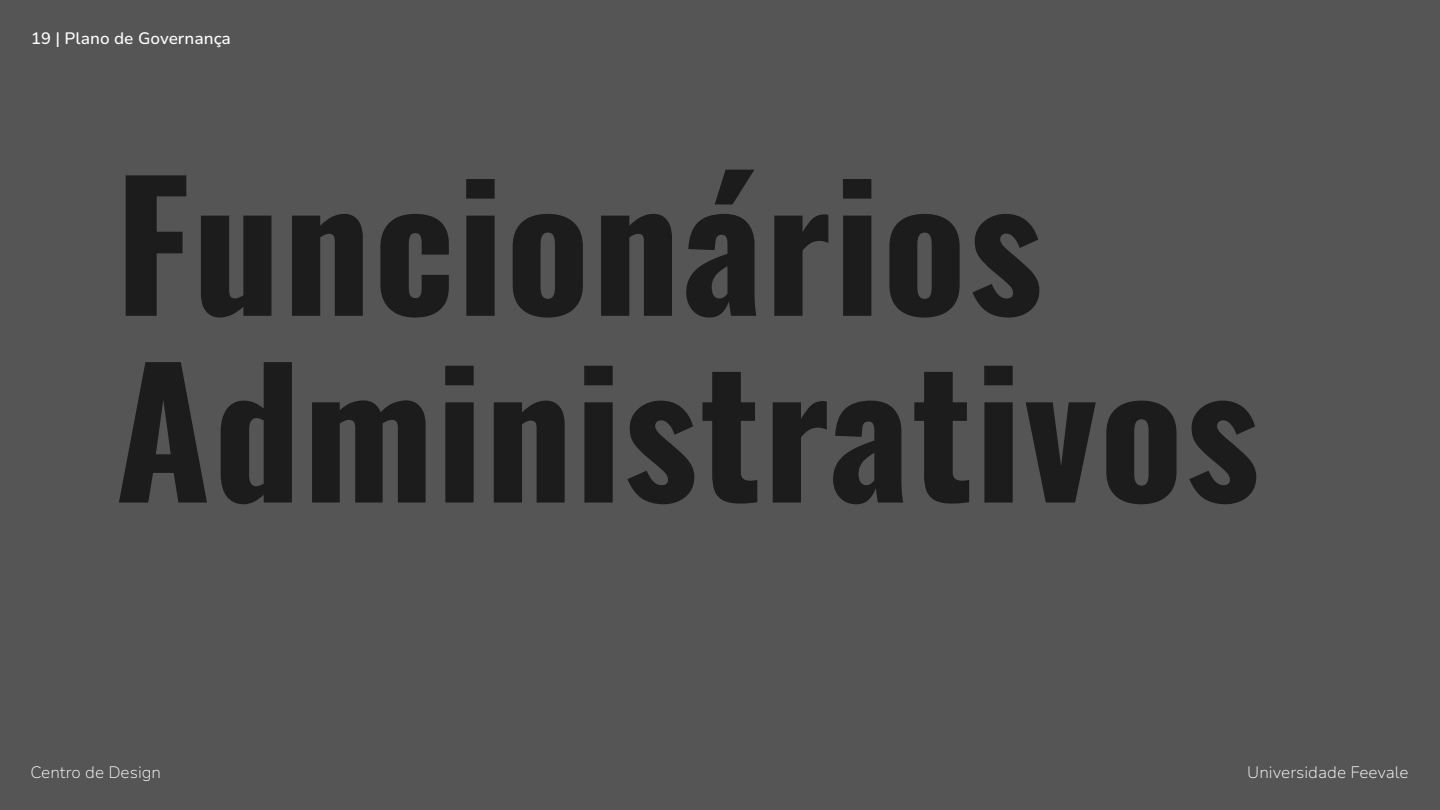
<style>
.page{position:relative;width:1440px;height:810px;background:#555}
.page>*{position:absolute;margin:0;border:0;box-sizing:border-box;transform-origin:0 0}
.t1{font:700 173.4px/186.8px "Oswald";letter-spacing:.015em;color:#1c1c1c}
.t2{font:200 16.5px "Nunito Sans 10 pt";color:#fff}
.t3{font:500 16.5px "Nunito Sans 10 pt";color:#fff}
</style>
<div class="page">
<p class="t3" style="left:31px;top:27px;width:201px">19 | Plano de Governança</p>
<h1 class="t1" style="left:115px;top:163px;width:1146px">Funcionários<br>Administrativos</h1>
<p class="t2" style="left:31px;top:761px;width:132px">Centro de Design</p>
<p class="t2" style="left:1247px;top:761px;width:163px">Universidade Feevale</p>
</div>
